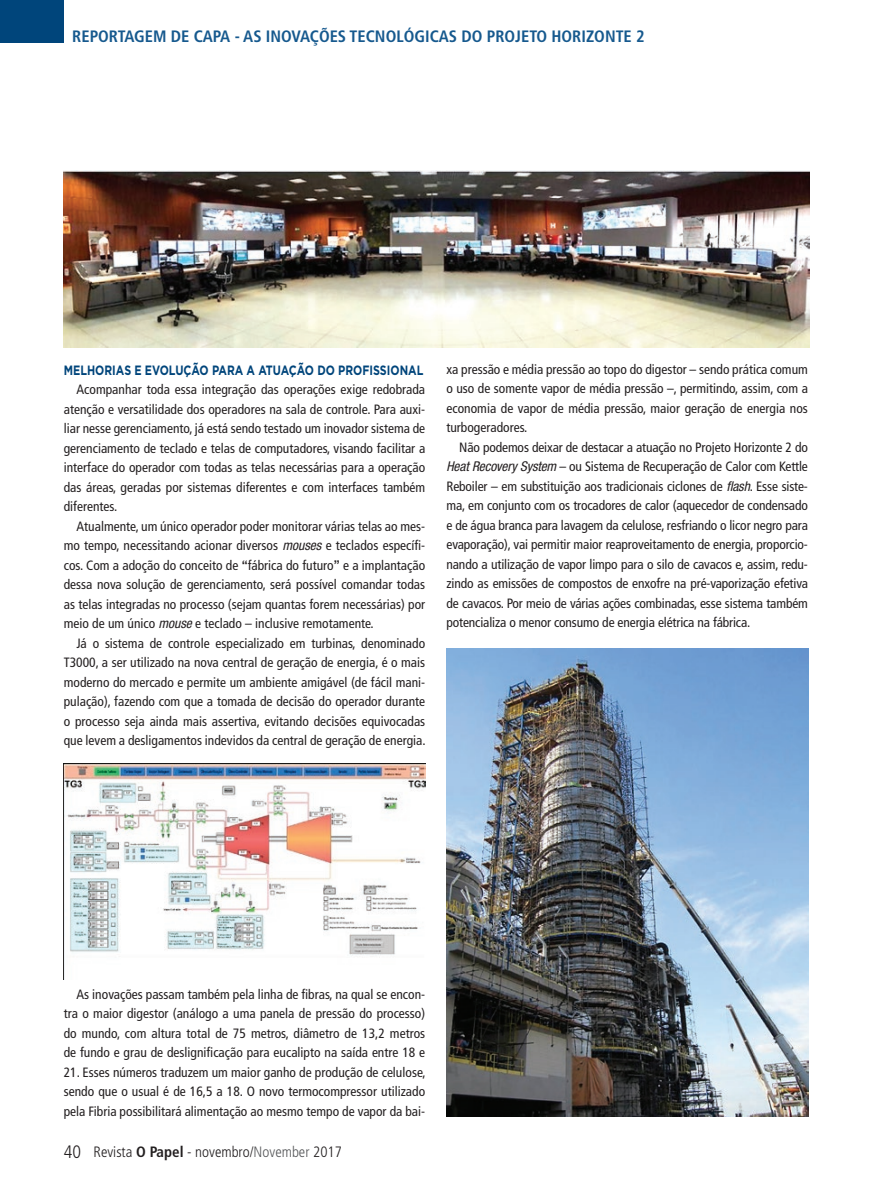
<style>
.page{position:relative;width:893px;height:1191px;background:#fff}
.page>*{position:absolute;margin:0;border:0;box-sizing:border-box;transform-origin:0 0}
.t1{font:300 condensed 18px "Frutiger LT Std";color:#231f20}
.t2{font:700 condensed 16.5px "Frutiger LT Std";color:#16598e}
.t3{font:300 condensed 15px "Frutiger LT Std";color:#231f20}
.t4{font:condensed 13.5px/19.5px "Frutiger LT Std";color:#231f20;text-align:justify}
.t5{font:700 13.5px "Gotham";color:#00457b;scale:.8 1}
.s1{font-family:"Helvetica Neue LT Std";font-style:italic}
.s2{font-family:"Helvetica Neue LT Std";font-weight:500;font-stretch:normal}
.s3{font-weight:700}
.s4{color:#57585a}
</style>
<div class="page">
<div style="left:0;top:0;width:64px;height:43px;background:#00457b"></div>
<img style="left:64px;top:170px;width:746px;height:177px">
<img style="left:64px;top:763px;width:361px;height:216px">
<img style="left:446px;top:649px;width:362px;height:467px">
<p class="t2" style="left:72px;top:27px;width:574px">REPORTAGEM DE CAPA - AS INOVAÇÕES TECNOLÓGICAS DO PROJETO HORIZONTE 2</p>
<p class="t5" style="left:64px;top:361px;width:451px">MELHORIAS E EVOLUÇÃO PARA A ATUAÇÃO DO PROFISSIONAL</p>
<p class="t4" style="left:64px;top:380px;width:363px;text-indent:13px">Acompanhar toda essa integração das operações exige redobrada atenção e versatilidade dos operadores na sala de controle. Para auxi&shy;liar nesse gerenciamento, já está sendo testado um inovador sistema de gerenciamento de teclado e telas de computadores, visando facilitar a interface do operador com todas as telas necessárias para a operação das áreas, geradas por sistemas diferentes e com interfaces também diferentes.</p>
<p class="t4" style="left:64px;top:516px;width:363px;text-indent:13px">Atualmente, um único operador poder monitorar várias telas ao mes&shy;mo tempo, necessitando acionar diversos <span class="s1">mouses</span> e teclados específi&shy;cos. Com a adoção do conceito de <span class="s2">“</span>fábrica do futuro<span class="s2">”</span> e a implantação dessa nova solução de gerenciamento, será possível comandar todas as telas integradas no processo (sejam quantas forem necessárias) por meio de um único <span class="s1">mouse</span> e teclado – inclusive remotamente.</p>
<p class="t4" style="left:64px;top:633px;width:363px;text-indent:13px">Já o sistema de controle especializado em turbinas, denominado T3000, a ser utilizado na nova central de geração de energia, é o mais moderno do mercado e permite um ambiente amigável (de fácil mani&shy;pulação), fazendo com que a tomada de decisão do operador durante o processo seja ainda mais assertiva, evitando decisões equivocadas que levem a desligamentos indevidos da central de geração de energia.</p>
<p class="t4" style="left:446px;top:359px;width:363px">xa pressão e média pressão ao topo do digestor – sendo prática comum o uso de somente vapor de média pressão –, permitindo, assim, com a economia de vapor de média pressão, maior geração de energia nos turbogeradores.</p>
<p class="t4" style="left:446px;top:437px;width:363px;text-indent:13px">Não podemos deixar de destacar a atuação no Projeto Horizonte 2 do <span class="s1">Heat Recovery System</span> – ou Sistema de Recuperação de Calor com Kettle Reboiler – em substituição aos tradicionais ciclones de <span class="s1">flash</span>. Esse siste&shy;ma, em conjunto com os trocadores de calor (aquecedor de condensado e de água branca para lavagem da celulose, resfriando o licor negro para evaporação), vai permitir maior reaproveitamento de energia, proporcio&shy;nando a utilização de vapor limpo para o silo de cavacos e, assim, redu&shy;zindo as emissões de compostos de enxofre na pré-vaporização efetiva de cavacos. Por meio de várias ações combinadas, esse sistema também potencializa o menor consumo de energia elétrica na fábrica.</p>
<p class="t4" style="left:64px;top:984px;width:363px;text-indent:13px">As inovações passam também pela linha de fibras, na qual se encon&shy;tra o maior digestor (análogo a uma panela de pressão do processo) do mundo, com altura total de 75 metros, diâmetro de 13,2 metros de fundo e grau de deslignificação para eucalipto na saída entre 18 e</p>
<p class="t4" style="left:64px;top:1062px;width:363px">21. Esses números traduzem um maior ganho de produção de celulose, sendo que o usual é de 16,5 a 18. O novo termocompressor utilizado pela Fibria possibilitará alimentação ao mesmo tempo de vapor da bai-</p>
<h1 class="t1" style="left:64px;top:1141px;width:19px">40</h1>
<p class="t3" style="left:94px;top:1142px;width:250px">Revista <span class="s3">O Papel</span> - novembro/<span class="s4">November</span> 2017</p>
</div>
